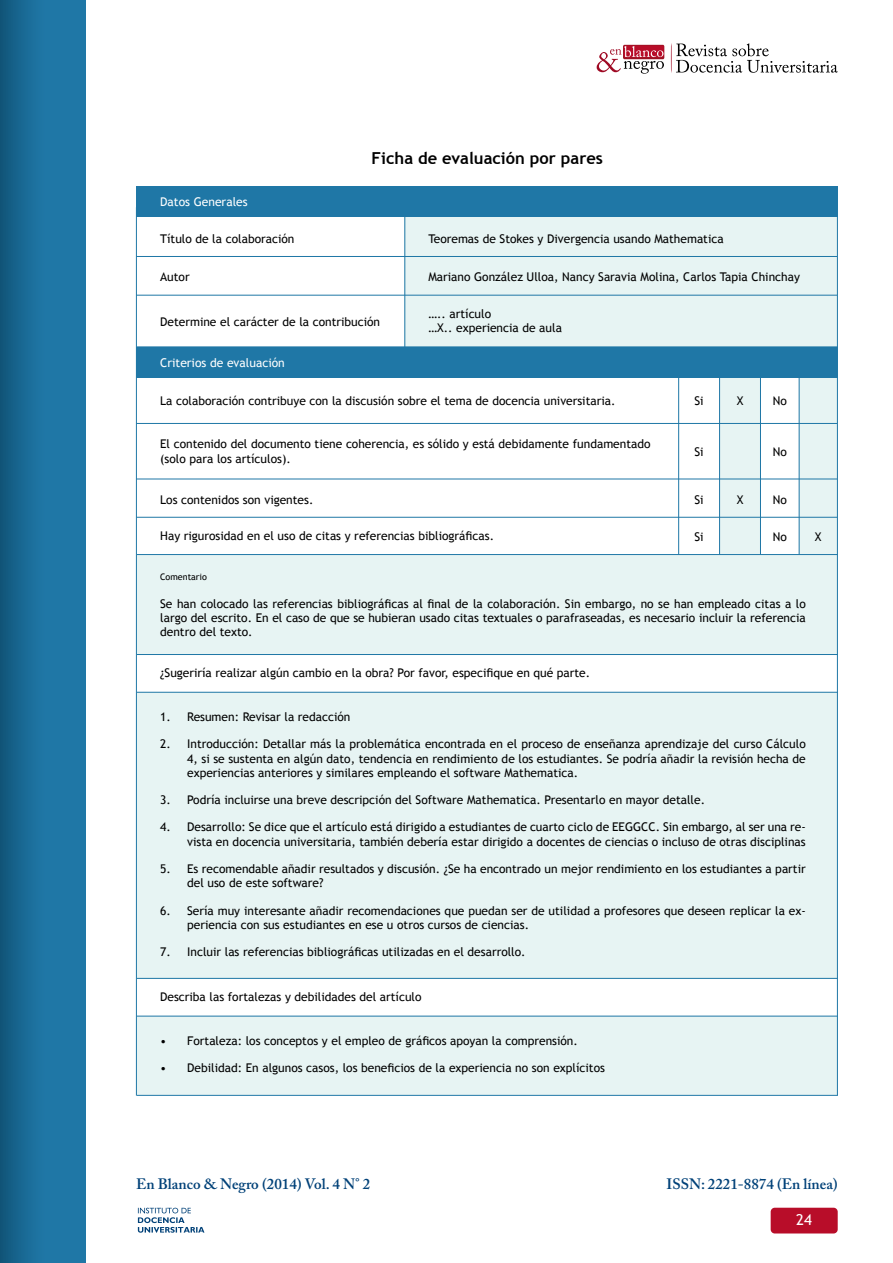
<style>
.page{position:relative;width:893px;height:1263px;background:#fff}
.page>*{position:absolute;margin:0;border:0;box-sizing:border-box;transform-origin:0 0}
.t1{font:700 16.5px "Trebuchet MS";color:#000}
.t2{font:600 15px "Adobe Caslon Pro";color:#004178}
.t3{font:15px "Trebuchet MS";color:#fff}
.t4{font:12.15px "Trebuchet MS";color:#fff}
.t5{font:12px/14.4px "Trebuchet MS";color:#000}
.t6{font:9px "Trebuchet MS";color:#000}
</style>
<div class="page">
<div style="left:623px;top:45px;width:41px;height:14px;background:#a71025;border-radius:2px"></div>
<svg style="left:671px;top:43px;width:167px;height:30px"></svg>
<svg style="left:597px;top:46px;width:67px;height:28px"></svg>
<div style="left:0;top:0;width:85px;height:1263px;background:linear-gradient(to right,#155e86,#2380b1)"></div>
<div style="left:771px;top:1208px;width:67px;height:25px;background:#b80d29;border-radius:4px"></div>
<svg style="left:138px;top:1208px;width:66px;height:25px"></svg>
<div style="left:405px;top:211px;width:432px;height:152px;background:#e7f4f3"></div>
<div style="left:136px;top:555px;width:702px;height:99px;background:#e7f4f3"></div>
<div style="left:136px;top:1016px;width:702px;height:79px;background:#e7f4f3"></div>
<div style="left:136px;top:692px;width:702px;height:287px;background:#e7f4f3"></div>
<div style="left:719px;top:373px;width:42px;height:181px;background:#e7f4f3"></div>
<div style="left:799px;top:373px;width:39px;height:181px;background:#e7f4f3"></div>
<hr style="left:137px;top:554px;width:701px;height:1px;background:#1f77a6">
<hr style="left:137px;top:654px;width:701px;height:1px;background:#1f77a6">
<hr style="left:137px;top:978px;width:701px;height:1px;background:#1f77a6">
<hr style="left:137px;top:692px;width:701px;height:1px;background:#1f77a6">
<hr style="left:137px;top:1016px;width:701px;height:1px;background:#1f77a6">
<hr style="left:137px;top:1095px;width:701px;height:1px;background:#1f77a6">
<div style="left:136px;top:186px;width:702px;height:30px;background:#1f77a6"></div>
<div style="left:136px;top:347px;width:702px;height:30px;background:#1f77a6"></div>
<hr style="left:404px;top:207px;width:1px;height:170px;background:#1f77a6">
<hr style="left:678px;top:357px;width:1px;height:197px;background:#1f77a6">
<hr style="left:719px;top:357px;width:1px;height:197px;background:#1f77a6">
<hr style="left:760px;top:357px;width:1px;height:197px;background:#1f77a6">
<hr style="left:799px;top:357px;width:1px;height:197px;background:#1f77a6">
<hr style="left:136px;top:207px;width:1px;height:889px;background:#1f77a6">
<hr style="left:837px;top:211px;width:1px;height:885px;background:#1f77a6">
<hr style="left:136px;top:256px;width:701px;height:1px;background:#1f77a6">
<hr style="left:136px;top:295px;width:701px;height:1px;background:#1f77a6">
<hr style="left:136px;top:423px;width:701px;height:1px;background:#1f77a6">
<hr style="left:136px;top:479px;width:701px;height:1px;background:#1f77a6">
<hr style="left:136px;top:517px;width:701px;height:1px;background:#1f77a6">
<p class="t4" style="left:160px;top:195px;width:89px">Datos Generales</p>
<p class="t5" style="left:160px;top:231px;width:136px">Título de la colaboración</p>
<h1 class="t1" style="left:372px;top:148px;width:233px">Ficha de evaluación por pares</h1>
<p class="t5" style="left:428px;top:231px;width:297px">Teoremas de Stokes y Divergencia usando Mathematica</p>
<p class="t5" style="left:160px;top:270px;width:31px">Autor</p>
<p class="t5" style="left:428px;top:270px;width:373px">Mariano González Ulloa, Nancy Saravia Molina, Carlos Tapia Chinchay</p>
<p class="t5" style="left:160px;top:315px;width:222px">Determine el carácter de la contribución</p>
<p class="t5" style="left:428px;top:307px;width:135px">….. artículo<br>…X.. experiencia de aula</p>
<p class="t4" style="left:160px;top:355px;width:126px">Criterios de evaluación</p>
<p class="t5" style="left:160px;top:394px;width:457px">La colaboración contribuye con la discusión sobre el tema de docencia universitaria.</p>
<p class="t5" style="left:160px;top:437px;width:492px">El contenido del documento tiene coherencia, es sólido y está debidamente fundamentado (solo para los artículos).</p>
<p class="t5" style="left:160px;top:492px;width:155px">Los contenidos son vigentes.</p>
<p class="t5" style="left:694px;top:492px;width:11px">Si</p>
<p class="t5" style="left:737px;top:492px;width:8px">X</p>
<p class="t5" style="left:694px;top:394px;width:11px">Si</p>
<p class="t5" style="left:773px;top:394px;width:16px">No</p>
<p class="t5" style="left:737px;top:394px;width:8px">X</p>
<p class="t5" style="left:694px;top:444px;width:11px">Si</p>
<p class="t5" style="left:773px;top:444px;width:16px">No</p>
<p class="t5" style="left:773px;top:492px;width:16px">No</p>
<p class="t5" style="left:160px;top:528px;width:335px">Hay rigurosidad en el uso de citas y referencias bibliográficas.</p>
<p class="t5" style="left:694px;top:530px;width:11px">Si</p>
<p class="t5" style="left:773px;top:530px;width:16px">No</p>
<p class="t6" style="left:160px;top:572px;width:48px">Comentario</p>
<p class="t5" style="left:160px;top:596px;width:647px;text-align:justify">Se han colocado las referencias bibliográficas al final de la colaboración. Sin embargo, no se han empleado citas a lo largo del escrito. En el caso de que se hubieran usado citas textuales o parafraseadas, es necesario incluir la referencia dentro del texto.</p>
<p class="t5" style="left:815px;top:530px;width:8px">X</p>
<p class="t5" style="left:160px;top:666px;width:432px">¿Sugeriría realizar algún cambio en la obra? Por favor, especifique en qué parte.</p>
<p class="t5" style="left:160px;top:710px;width:192px">1. Resumen: Revisar la redacción</p>
<p class="t5" style="left:187px;top:737px;width:620px;text-align:justify;text-indent:-27px">2. Introducción: Detallar más la problemática encontrada en el proceso de enseñanza aprendizaje del curso Cálculo 4, si se sustenta en algún dato, tendencia en rendimiento de los estudiantes. Se podría añadir la revisión hecha de experiencias anteriores y similares empleando el software Mathematica.</p>
<p class="t5" style="left:160px;top:793px;width:546px">3. Podría incluirse una breve descripción del Software Mathematica. Presentarlo en mayor detalle.</p>
<p class="t5" style="left:160px;top:820px;width:647px;text-align:right">4. Desarrollo: Se dice que el artículo está dirigido a estudiantes de cuarto ciclo de EEGGCC. Sin embargo, al ser una re&shy;vista en docencia universitaria, también debería estar dirigido a docentes de ciencias o incluso de otras disciplinas</p>
<p class="t5" style="left:187px;top:862px;width:620px;text-indent:-27px">5. Es recomendable añadir resultados y discusión. ¿Se ha encontrado un mejor rendimiento en los estudiantes a partir del uso de este software?</p>
<p class="t5" style="left:187px;top:903px;width:620px;text-indent:-27px">6. Sería muy interesante añadir recomendaciones que puedan ser de utilidad a profesores que deseen replicar la ex&shy;periencia con sus estudiantes en ese u otros cursos de ciencias.</p>
<p class="t5" style="left:160px;top:945px;width:367px">7. Incluir las referencias bibliográficas utilizadas en el desarrollo.</p>
<p class="t5" style="left:160px;top:990px;width:263px">Describa las fortalezas y debilidades del artículo</p>
<p class="t5" style="left:160px;top:1033px;width:419px">• Fortaleza: los conceptos y el empleo de gráficos apoyan la comprensión.</p>
<p class="t5" style="left:160px;top:1061px;width:446px">• Debilidad: En algunos casos, los beneficios de la experiencia no son explícitos</p>
<p class="t2" style="left:136px;top:1174px;width:236px">En Blanco &amp; Negro (2014) Vol. 4 N° 2</p>
<p class="t2" style="left:667px;top:1174px;width:173px">ISSN: 2221-8874 (En línea)</p>
<p class="t3" style="left:796px;top:1211px;width:17px">24</p>
</div>
